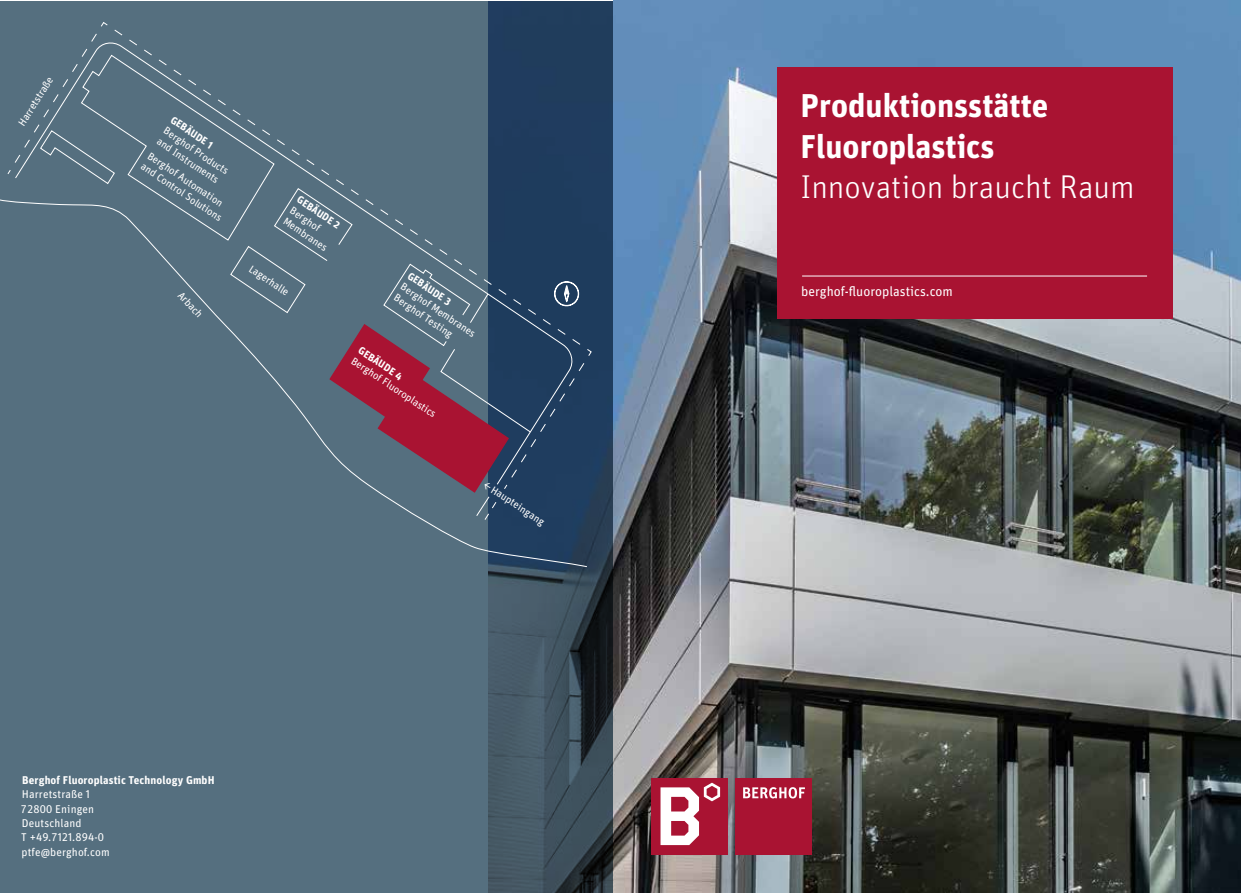
<style>
.page{position:relative;width:1242px;height:893px;background:#fff}
.page>*{position:absolute;margin:0;border:0;box-sizing:border-box;transform-origin:0 0}
.t1{font:700 32.85px/40.8px "Unit Pro";color:#fff}
.t2{font:300 32.85px "Unit Pro";color:#fff}
.t3{font:13.5px "Unit Pro";color:#fff}
.t4{font:11.25px/14.4px "Unit Pro";letter-spacing:.01em;color:#fff}
.t5{font:700 11.25px "Unit Pro";letter-spacing:.01em;color:#fff}
.t6{font:10.5px/12.8px "Unit Pro";color:#fff}
.t7{font:700 10.5px "Unit Pro";color:#fff}
</style>
<div class="page">
<img style="left:612px;top:0;width:629px;height:893px">
<div style="left:651px;top:778px;width:76px;height:77px;background:#a91332"></div>
<svg style="left:660px;top:783px;width:60px;height:62px"></svg>
<div style="left:735px;top:778px;width:77px;height:77px;background:#a91332"></div>
<svg style="left:743px;top:787px;width:62px;height:11px"></svg>
<div style="left:777px;top:67px;width:395px;height:252px;background:#a91332"></div>
<hr style="left:802px;top:276px;width:345px;height:1px;background:#fff">
<svg style="left:0;top:1px;width:612px;height:892px;background:#4e6676"></svg>
<svg style="left:0;top:138px;width:606px;height:476px;background:#4a6476"></svg>
<svg style="left:7px;top:22px;width:585px;height:467px;background:#3f5b72"></svg>
<svg style="left:14px;top:29px;width:570px;height:491px;background:#516477"></svg>
<p class="t6" style="left:15px;top:121px;width:57px;rotate:-58deg">Harretstraße</p>
<p class="t7" style="left:176px;top:112px;width:50px;rotate:34deg">GEBÄUDE 1</p>
<p class="t6" style="left:169px;top:124px;width:77px;rotate:34deg">Berghof Products and Instruments</p>
<p class="t6" style="left:153px;top:149px;width:97px;rotate:34deg">Berghof Automation and Control Solutions</p>
<p class="t6" style="left:185px;top:289px;width:32px;rotate:47deg">Arbach</p>
<p class="t7" style="left:302px;top:192px;width:51px;rotate:34deg">GEBÄUDE 2</p>
<p class="t6" style="left:295px;top:203px;width:53px;rotate:34deg">Berghof<br>Membranes</p>
<p class="t6" style="left:254px;top:262px;width:48px;rotate:34deg">Lagerhalle</p>
<p class="t7" style="left:413px;top:268px;width:52px;rotate:34deg">GEBÄUDE 3</p>
<p class="t6" style="left:406px;top:280px;width:89px;rotate:34deg">Berghof Membranes<br>Berghof Testing</p>
<p class="t7" style="left:364px;top:343px;width:52px;rotate:34deg">GEBÄUDE 4</p>
<p class="t6" style="left:357px;top:354px;width:101px;rotate:34deg">Berghof Fluoroplastics</p>
<p class="t6" style="left:488px;top:478px;width:72px;rotate:33deg">←Haupteingang</p>
<p class="t5" style="left:22px;top:772px;width:194px">Berghof Fluoroplastic Technology GmbH</p>
<p class="t4" style="left:21px;top:787px;width:90px">Harretstraße 1<br>72800 Eningen<br>Deutschland<br>T +49.7121.894-0 ptfe@berghof.com</p>
<h1 class="t1" style="left:800px;top:84px;width:249px">Produktionsstätte<br>Fluoroplastics</h1>
<h1 class="t2" style="left:800px;top:167px;width:336px">Innovation braucht Raum</h1>
<p class="t3" style="left:801px;top:282px;width:153px">berghof-fluoroplastics.com</p>
</div>
